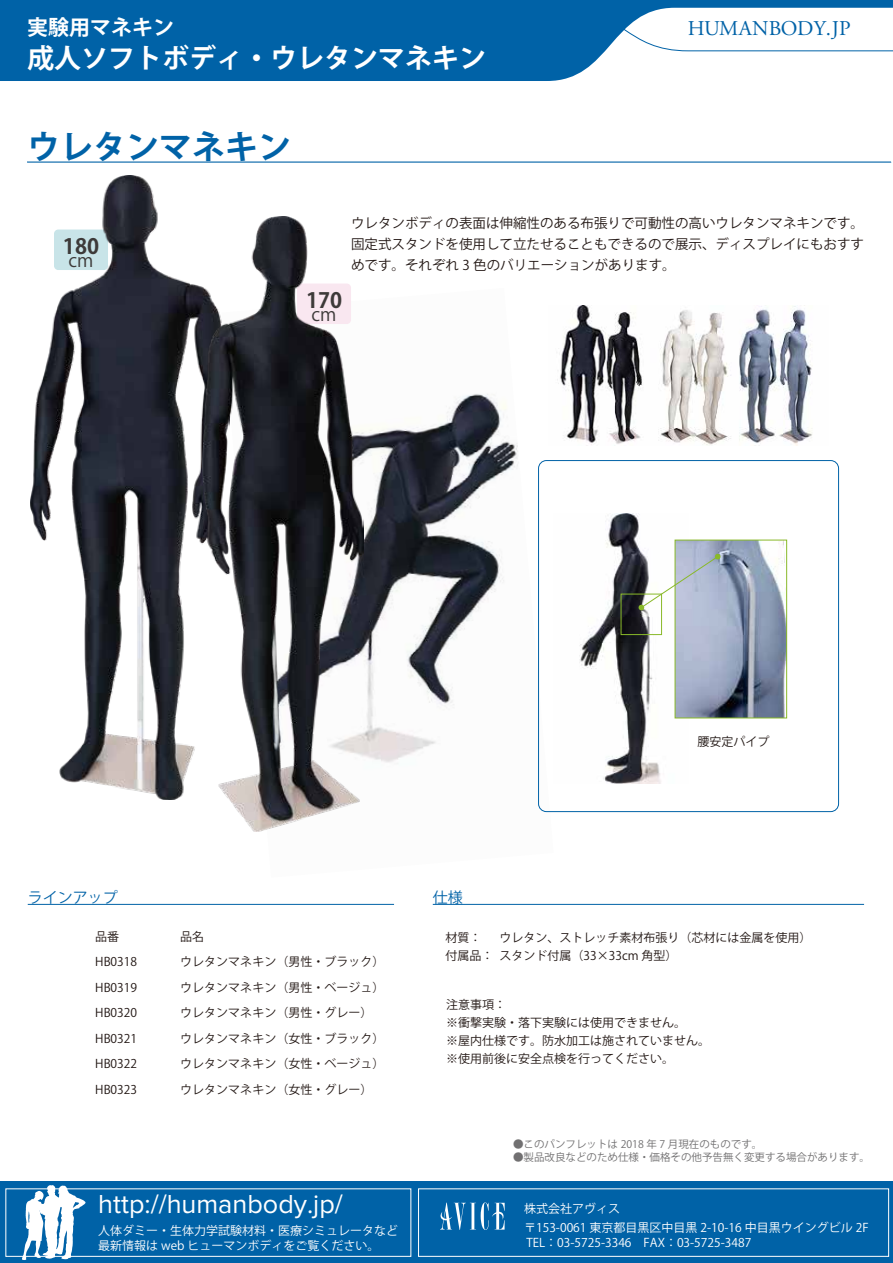
<style>
.page{position:relative;width:893px;height:1263px;background:#fff}
.page>*{position:absolute;margin:0;border:0;box-sizing:border-box;transform-origin:0 0}
.t1{font:700 33px "Koz Go Pr 6 N";color:#0062a7}
.t2{font:27px "Proxima Nova";color:#fff}
.t3{font:700 27px "Koz Go Pr 6 N";color:#fff}
.t4{font:21px "Adobe Garamond Pro";letter-spacing:.005em;color:#0062a7}
.t5{font:700 21px "Koz Go Pr 6 N";color:#fff}
.t6{font:700 21px "Koz Go Pr 6 N";color:#3d3a39}
.t7{font:18px "Koz Go Pr 6 N";color:#3d3a39}
.t8{font:15px "Koz Go Pr 6 N";color:#0062a7}
.t9{font:13.5px/21px "Koz Go Pr 6 N";color:#231815;text-align:justify}
.t10{font:12px/25.5px "Koz Go Pr 6 N";color:#231815}
.t11{font:12px "Koz Go Pr 6 N";color:#fff}
.t12{font:12px "Koz Go Pr 6 N";color:#221815}
.t13{font:10.5px "Koz Go Pr 6 N";color:#717071}
</style>
<div class="page">
<div style="left:0;top:1182px;width:893px;height:81px;background:#0062a7"></div>
<svg style="left:440px;top:1202px;width:65px;height:28px"></svg>
<div style="left:5px;top:1188px;width:406px;height:69px;border:1px solid #fff"></div>
<div style="left:418px;top:1188px;width:471px;height:69px;border:1px solid #fff"></div>
<svg style="left:22px;top:1185px;width:64px;height:75px"></svg>
<svg style="left:0;top:0;width:893px;height:81px;fill:#0062a7"></svg>
<img style="left:364px;top:394px;width:190px;height:419px">
<img style="left:31px;top:176px;width:171px;height:624px">
<img style="left:202px;top:216px;width:162px;height:616px">
<img style="left:579px;top:513px;width:109px;height:270px">
<div style="left:621px;top:594px;width:41px;height:41px;border:1px solid #89b929"></div>
<img style="left:549px;top:306px;width:263px;height:140px">
<hr style="left:27px;top:162px;width:864px;height:1px;background:#0062a7">
<hr style="left:433px;top:904px;width:431px;height:1px;background:#0062a7">
<hr style="left:28px;top:904px;width:366px;height:1px;background:#0062a7">
<img style="left:677px;top:542px;width:108px;height:174px">
<div style="left:675px;top:540px;width:112px;height:178px;border:1px solid #89b929"></div>
<svg style="left:638px;top:553px;width:83px;height:58px"></svg>
<div style="left:538px;top:460px;width:301px;height:352px;border:1px solid #0062a7;border-radius:8px"></div>
<h3 class="t5" style="left:27px;top:15px;width:148px">実験用マネキン</h3>
<h3 class="t4" style="left:688px;top:16px;width:165px">HUMANBODY.JP</h3>
<h2 class="t3" style="left:27px;top:42px;width:460px">成人ソフトボディ・ウレタンマネキン</h2>
<h1 class="t1" style="left:27px;top:128px;width:265px">ウレタンマネキン</h1>
<h3 class="t6" style="left:63px;top:234px;width:38px">180</h3>
<h3 class="t7" style="left:69px;top:250px;width:26px">cm</h3>
<h3 class="t6" style="left:306px;top:288px;width:38px">170</h3>
<h3 class="t7" style="left:312px;top:304px;width:26px">cm</h3>
<p class="t9" style="left:351px;top:213px;width:514px">ウレタンボディの表面は伸縮性のある布張りで可動性の高いウレタンマネキンです。固定式スタンドを使用して立たせることもできるので展示、ディスプレイにもおすすめです。それぞれ 3 色のバリエーションがあります。</p>
<p class="t8" style="left:28px;top:889px;width:91px">ラインアップ</p>
<p class="t8" style="left:433px;top:889px;width:31px">仕様</p>
<p class="t12" style="left:698px;top:734px;width:73px">腰安定パイプ</p>
<p class="t10" style="left:95px;top:924px;width:26px">品番</p>
<p class="t10" style="left:180px;top:924px;width:25px">品名</p>
<p class="t10" style="left:95px;top:949px;width:43px;text-align:justify">HB0318<br>HB0319<br>HB0320<br>HB0321<br>HB0322<br>HB0323</p>
<p class="t10" style="left:180px;top:949px;width:205px">ウレタンマネキン（男性・ブラック）ウレタンマネキン（男性・ベージュ）ウレタンマネキン（男性・グレー）ウレタンマネキン（女性・ブラック）ウレタンマネキン（女性・ベージュ）ウレタンマネキン（女性・グレー）</p>
<h2 class="t2" style="left:98px;top:1189px;width:246px">http://humanbody.jp/</h2>
<p class="t10" style="left:446px;top:929px;width:367px;line-height:18px;text-indent:54px">ウレタン、ストレッチ素材布張り（芯材には金属を使用）付属品： スタンド付属（33×33cm 角型）</p>
<p class="t10" style="left:446px;top:925px;width:37px">材質：</p>
<p class="t10" style="left:446px;top:996px;width:265px;line-height:18px">注意事項：<br>※衝撃実験・落下実験には使用できません。<br>※屋内仕様です。防水加工は施されていません。※使用前後に安全点検を行ってください。</p>
<p class="t13" style="left:513px;top:1138px;width:251px">●このパンフレットは 2018 年 7 月現在のものです。</p>
<p class="t13" style="left:513px;top:1151px;width:358px">●製品改良などのため仕様・価格その他予告無く変更する場合があります。</p>
<p class="t11" style="left:524px;top:1202px;width:97px">株式会社アヴィス</p>
<p class="t11" style="left:98px;top:1224px;width:301px">人体ダミー・生体力学試験材料・医療シミュレータなど</p>
<p class="t11" style="left:524px;top:1221px;width:346px">〒153-0061 東京都目黒区中目黒 2-10-16 中目黒ウイングビル 2F</p>
<p class="t11" style="left:98px;top:1239px;width:283px">最新情報は web ヒューマンボディをご覧ください。</p>
<p class="t11" style="left:527px;top:1236px;width:226px">TEL：03-5725-3346　FAX：03-5725-3487</p>
</div>
